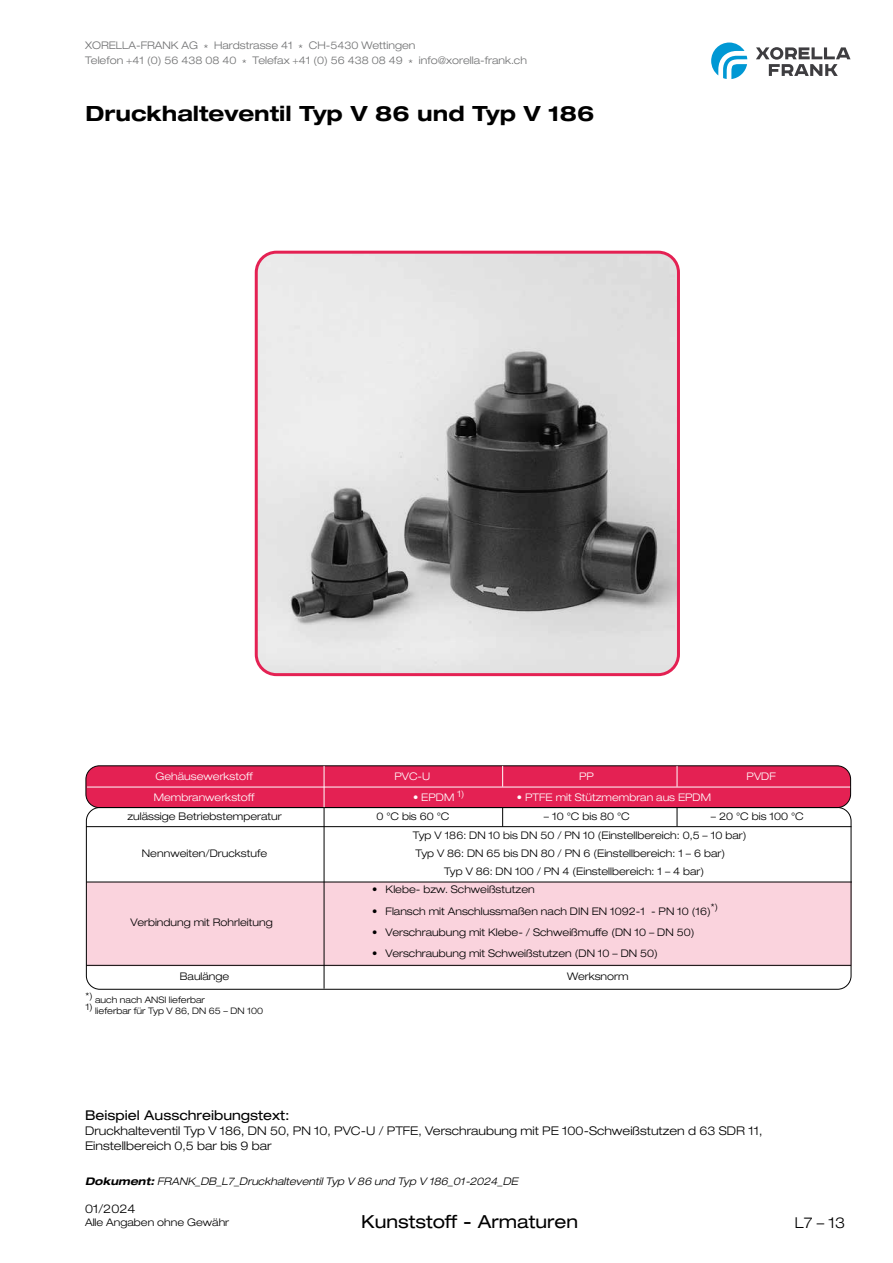
<style>
.page{position:relative;width:893px;height:1263px;background:#fff}
.page>*{position:absolute;margin:0;border:0;box-sizing:border-box;transform-origin:0 0}
.t1{font:700 expanded 21px "Helvetica Neue LT Pro";color:#000}
.t2{font:expanded 18px "Helvetica Neue LT Pro";color:#000}
.t3{font:300 expanded 15px "Helvetica Neue LT Pro";color:#000}
.t4{font:expanded 13.5px "Helvetica Neue LT Pro";color:#000}
.t5{font:300 expanded 12px/15px "Helvetica Neue LT Pro";color:#000}
.t6{font:300 expanded 10.5px "Helvetica Neue LT Pro";color:#000}
.t7{font:300 expanded 10.5px/15px "Helvetica Neue LT Pro";color:#707172}
.t8{font:300 expanded 10.5px "Helvetica Neue LT Pro";color:#fff}
.t9{font:italic 300 expanded 10.5px "Helvetica Neue LT Pro";color:#000}
.t10{font:300 expanded 9px "Helvetica Neue LT Pro";color:#000}
.s1{font-weight:700}
</style>
<div class="page">
<svg style="left:711px;top:43px;width:36px;height:36px"></svg>
<svg style="left:756px;top:47px;width:94px;height:29px"></svg>
<img style="left:256px;top:252px;width:422px;height:423px">
<div style="left:255px;top:251px;width:425px;height:425px;border:3px solid #e42153;border-radius:20px"></div>
<div style="left:86px;top:882px;width:766px;height:84px;background:#fad3dd;border:2px solid #fad3dd"></div>
<div style="left:86px;top:766px;width:765px;height:41px;background:#e42153;border-radius:14px"></div>
<div style="left:86px;top:765px;width:765px;height:43px;border:1px solid #000;border-radius:14px"></div>
<div style="left:86px;top:807px;width:765px;height:183px;border:1px solid #000;border-radius:14px"></div>
<hr style="left:324px;top:807px;width:1px;height:182px;background:#000">
<hr style="left:87px;top:787px;width:763px;height:1px;background:#fff">
<svg style="left:677px;top:766px;width:1px;height:21px"></svg>
<svg style="left:502px;top:766px;width:1px;height:21px"></svg>
<svg style="left:677px;top:807px;width:1px;height:19px"></svg>
<svg style="left:502px;top:808px;width:1px;height:18px"></svg>
<hr style="left:86px;top:826px;width:765px;height:1px;background:#000">
<hr style="left:86px;top:882px;width:766px;height:1px;background:#000">
<hr style="left:86px;top:965px;width:765px;height:1px;background:#000">
<hr style="left:324px;top:766px;width:1px;height:41px;background:#fff">
<p class="t7" style="left:85px;top:38px;width:443px">XORELLA-FRANK AG * Hardstrasse 41 * CH-5430 Wettingen<br>Telefon +41 (0) 56 438 08 40 * Telefax +41 (0) 56 438 08 49 * info@xorella-frank.ch</p>
<h1 class="t1" style="left:86px;top:100px;width:510px">Druckhalteventil Typ V 86 und Typ V 186</h1>
<p class="t8" style="left:155px;top:769px;width:99px">Gehäusewerkstoff</p>
<p class="t8" style="left:394px;top:769px;width:37px">PVC-U</p>
<p class="t8" style="left:579px;top:769px;width:16px">PP</p>
<p class="t8" style="left:747px;top:769px;width:31px">PVDF</p>
<p class="t8" style="left:154px;top:791px;width:102px">Membranwerkstoff</p>
<p class="t8" style="left:413px;top:791px;width:53px">• EPDM <sup>1)</sup></p>
<p class="t8" style="left:517px;top:791px;width:196px">• PTFE mit Stützmembran aus EPDM</p>
<p class="t6" style="left:127px;top:810px;width:156px">zulässige Betriebstemperatur</p>
<p class="t6" style="left:376px;top:810px;width:75px">0 °C bis 60 °C</p>
<p class="t6" style="left:544px;top:810px;width:87px">– 10 °C bis 80 °C</p>
<p class="t6" style="left:711px;top:810px;width:94px">– 20 °C bis 100 °C</p>
<p class="t6" style="left:142px;top:846px;width:127px">Nennweiten/Druckstufe</p>
<p class="t6" style="left:413px;top:828px;width:335px">Typ V 186: DN 10 bis DN 50 / PN 10 (Einstellbereich: 0,5 – 10 bar)</p>
<p class="t6" style="left:416px;top:847px;width:311px">Typ V 86: DN 65 bis DN 80 / PN 6 (Einstellbereich: 1 – 6 bar)</p>
<p class="t6" style="left:444px;top:865px;width:262px">Typ V 86: DN 100 / PN 4 (Einstellbereich: 1 – 4 bar)</p>
<p class="t6" style="left:131px;top:916px;width:144px">Verbindung mit Rohrleitung</p>
<p class="t6" style="left:372px;top:883px;width:164px">• Klebe- bzw. Schweißstutzen</p>
<p class="t6" style="left:372px;top:904px;width:347px">• Flansch mit Anschlussmaßen nach DIN EN 1092-1 - PN 10 (16)<sup>*)</sup></p>
<p class="t6" style="left:372px;top:926px;width:324px">• Verschraubung mit Klebe- / Schweißmuffe (DN 10 – DN 50)</p>
<p class="t6" style="left:372px;top:947px;width:287px">• Verschraubung mit Schweißstutzen (DN 10 – DN 50)</p>
<p class="t6" style="left:180px;top:970px;width:51px">Baulänge</p>
<p class="t6" style="left:567px;top:970px;width:63px">Werksnorm</p>
<p class="t10" style="left:86px;top:990px;width:9px">*)</p>
<p class="t10" style="left:95px;top:994px;width:111px">auch nach ANSI lieferbar</p>
<p class="t10" style="left:86px;top:1001px;width:9px">1)</p>
<p class="t10" style="left:95px;top:1005px;width:169px">lieferbar für Typ V 86, DN 65 – DN 100</p>
<p class="t4" style="left:85px;top:1107px;width:206px">Beispiel Ausschreibungstext:</p>
<p class="t5" style="left:85px;top:1123px;width:679px">Druckhalteventil Typ V 186, DN 50, PN 10, PVC-U / PTFE, Verschraubung mit PE 100-Schweißstutzen d 63 SDR 11,<br>Einstellbereich 0,5 bar bis 9 bar</p>
<p class="t9" style="left:85px;top:1175px;width:434px"><span class="s1">Dokument:</span> FRANK_DB_L7_Druckhalteventil Typ V 86 und Typ V 186_01-2024_DE</p>
<p class="t5" style="left:85px;top:1201px;width:52px">01/2024</p>
<p class="t6" style="left:85px;top:1216px;width:146px">Alle Angaben ohne Gewähr</p>
<h2 class="t2" style="left:361px;top:1210px;width:219px">Kunststoff - Armaturen</h2>
<h3 class="t3" style="left:795px;top:1213px;width:52px">L7 – 13</h3>
</div>
